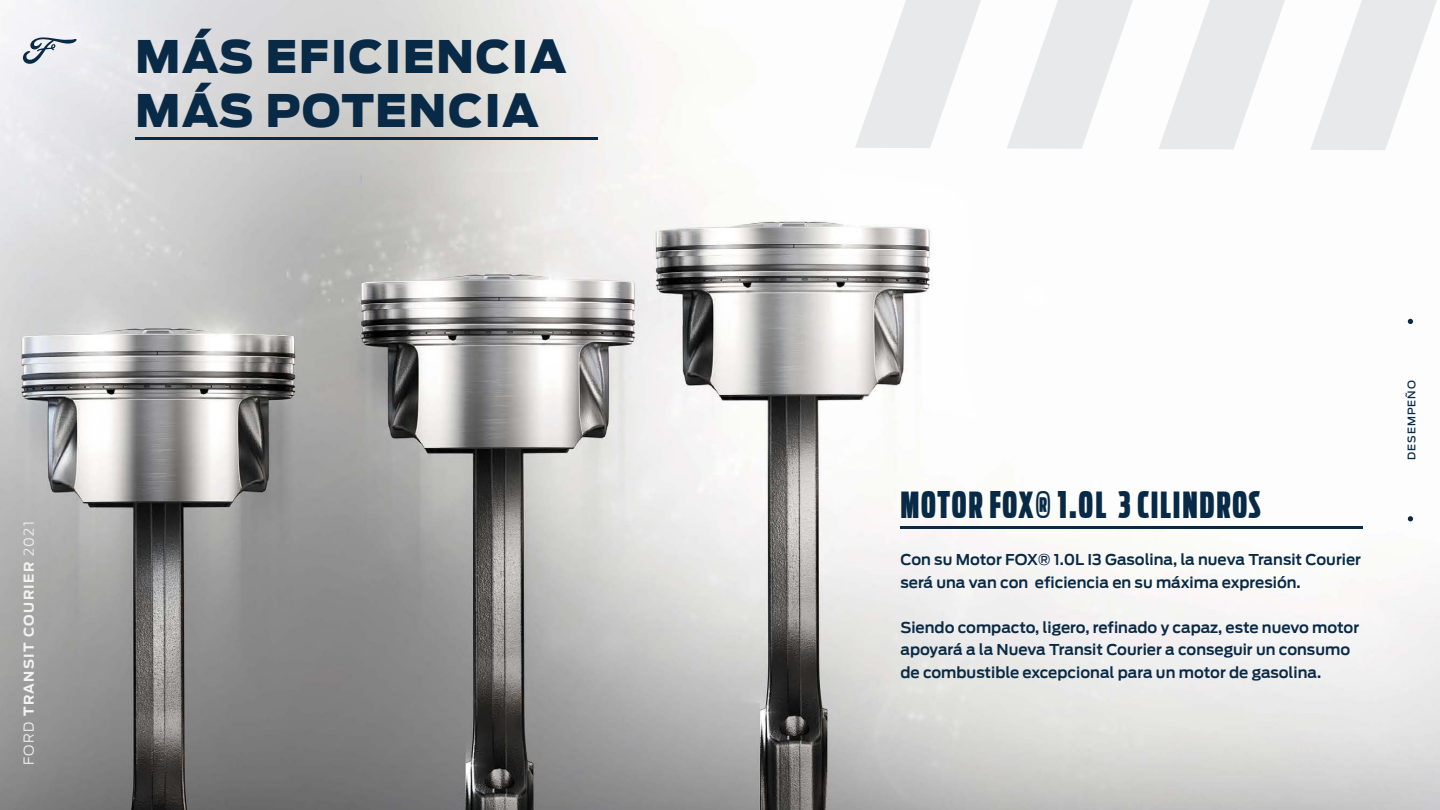
<style>
.page{position:relative;width:1440px;height:810px;background:#fff}
.page>*{position:absolute;margin:0;border:0;box-sizing:border-box;transform-origin:0 0}
.t1{font:45px/54px "Ford Antenna Black";letter-spacing:.03em;color:#092a46}
.t2{font:36px "Ford Antenna Comp Black";letter-spacing:.05em;color:#092a46}
.t3{font:15px/22.5px "Ford Antenna Semibold";color:#092a46}
.t4{font:13.5px "Ford Antenna Bold";letter-spacing:.1em;color:#f2f2f2}
.t5{font:10.5px "Ford Antenna Medium";letter-spacing:.1em;color:#092a46}
.s1{font-family:"Ford Antenna Light"}
</style>
<div class="page">
<img style="left:0;top:0;width:1440px;height:810px">
<img style="left:855px;top:0;width:126px;height:148px">
<img style="left:1007px;top:0;width:126px;height:149px">
<img style="left:1159px;top:0;width:126px;height:149px">
<img style="left:1310px;top:0;width:127px;height:150px">
<svg style="left:900px;top:526px;width:463px;height:4px;fill:#092a46"></svg>
<hr style="left:135px;top:137px;width:463px;height:3px;background:#092a46">
<svg style="left:1408px;top:319px;width:5px;height:5px"></svg>
<svg style="left:1408px;top:516px;width:5px;height:5px"></svg>
<svg style="left:23px;top:37px;width:54px;height:27px"></svg>
<h1 class="t1" style="left:135px;top:26px;width:433px">MÁS EFICIENCIA<br>MÁS POTENCIA</h1>
<p class="t4" style="left:17px;top:765px;width:245px;rotate:-90deg"><span class="s1">FORD</span> TRANSIT COURIER <span class="s1">2021</span></p>
<h2 class="t2" style="left:900px;top:473px;width:362px">MOTOR FOX® 1.0L 3 CILINDROS</h2>
<p class="t3" style="left:900px;top:547px;width:462px">Con su Motor FOX® 1.0L I3 Gasolina, la nueva Transit Courier será una van con eficiencia en su máxima expresión.</p>
<p class="t3" style="left:900px;top:615px;width:460px">Siendo compacto, ligero, refinado y capaz, este nuevo motor apoyará a la Nueva Transit Courier a conseguir un consumo de combustible excepcional para un motor de gasolina.</p>
<p class="t5" style="left:1402px;top:460px;width:81px;rotate:-90deg">DESEMPEÑO</p>
</div>
